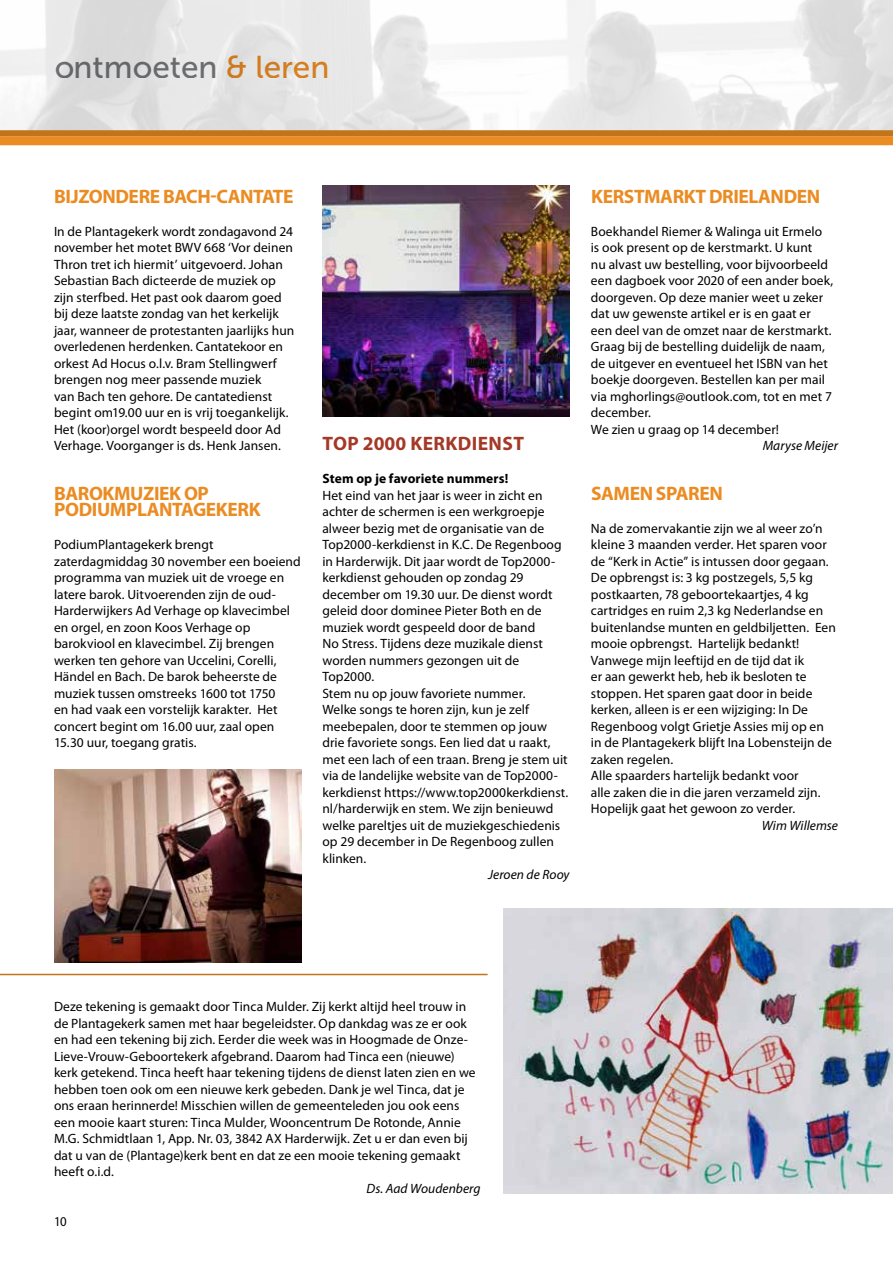
<style>
.page{position:relative;width:893px;height:1263px;background:#fff}
.page>*{position:absolute;margin:0;border:0;box-sizing:border-box;transform-origin:0 0}
.t1{font:31.5px "Museo Sans 500";color:#77787b}
.t2{font:700 19.5px/16.5px "Myriad Pro";letter-spacing:-.02em;color:#eb8c23}
.t3{font:700 19.5px "Myriad Pro";letter-spacing:.02em;color:#a43927}
.t4{font:13.5px/16.5px "Myriad Pro";letter-spacing:.005em;color:#000}
.t5{font:italic 13.5px "Myriad Pro";letter-spacing:.005em;color:#000}
.t6{font:700 13.5px "Myriad Pro";letter-spacing:.01em;color:#000}
.t7{font:13.5px "Myriad Pro";letter-spacing:.005em;color:#000;scale:.95 1}
.s1{color:#eb8c23}
</style>
<div class="page">
<hr style="left:892px;top:133px;width:1px;height:1130px;background:#ce2927">
<div style="left:0;top:136px;width:893px;height:9px;background:#eb8c23"></div>
<div style="left:0;top:130px;width:893px;height:6px;background:#c2741b"></div>
<hr style="left:892px;top:0;width:1px;height:132px;background:#fff">
<hr style="left:0;top:974px;width:488px;height:1px;background:#c2741b">
<img style="left:503px;top:908px;width:390px;height:285px">
<img style="left:54px;top:770px;width:247px;height:192px">
<img style="left:322px;top:186px;width:248px;height:231px">
<h1 class="t1" style="left:54px;top:50px;width:277px">ontmoeten <span class="s1">&amp; leren</span></h1>
<h2 class="t2" style="left:54px;top:187px;width:239px">BIJZONDERE BACH-CANTATE</h2>
<p class="t4" style="left:54px;top:223px;width:242px">In de Plantagekerk wordt zondagavond 24 november het motet BWV 668 ‘Vor deinen Thron tret ich hiermit’ uitgevoerd. Johan Sebastian Bach dicteerde de muziek op zijn sterfbed. Het past ook daarom goed bij deze laatste zondag van het kerkelijk jaar, wanneer de protestanten jaarlijks hun overledenen herdenken. Cantatekoor en orkest Ad Hocus o.l.v. Bram Stellingwerf brengen nog meer passende muziek<br>van Bach ten gehore. De cantatedienst begint om19.00 uur en is vrij toegankelijk.<br>Het (koor)orgel wordt bespeeld door Ad Verhage. Voorganger is ds. Henk Jansen.</p>
<h2 class="t2" style="left:54px;top:484px;width:207px">BAROKMUZIEK OP<br>PODIUMPLANTAGEKERK</h2>
<p class="t4" style="left:54px;top:536px;width:248px">PodiumPlantagekerk brengt zaterdagmiddag 30 november een boeiend programma van muziek uit de vroege en latere barok. Uitvoerenden zijn de oud-Harderwijkers Ad Verhage op klavecimbel en orgel, en zoon Koos Verhage op barokviool en klavecimbel. Zij brengen werken ten gehore van Uccelini, Corelli, Händel en Bach. De barok beheerste de muziek tussen omstreeks 1600 tot 1750<br>en had vaak een vorstelijk karakter. Het concert begint om 16.00 uur, zaal open 15.30 uur, toegang gratis.</p>
<h2 class="t3" style="left:323px;top:431px;width:203px">TOP 2000 KERKDIENST</h2>
<p class="t6" style="left:322px;top:470px;width:187px">STEM OP JE FAVORIETE NUMMERS!</p>
<p class="t4" style="left:322px;top:487px;width:247px">Het eind van het jaar is weer in zicht en achter de schermen is een werkgroepje alweer bezig met de organisatie van de Top2000-kerkdienst in K.C. De Regenboog in Harderwijk. Dit jaar wordt de Top2000- kerkdienst gehouden op zondag 29 december om 19.30 uur. De dienst wordt geleid door dominee Pieter Both en de muziek wordt gespeeld door de band<br>No Stress. Tijdens deze muzikale dienst worden nummers gezongen uit de Top2000.<br>Stem nu op jouw favoriete nummer.<br>Welke songs te horen zijn, kun je zelf meebepalen, door te stemmen op jouw drie favoriete songs. Een lied dat u raakt, met een lach of een traan. Breng je stem uit via de landelijke website van de Top2000- kerkdienst https://www.top2000kerkdienst. nl/harderwijk en stem. We zijn benieuwd welke pareltjes uit de muziekgeschiedenis op 29 december in De Regenboog zullen klinken.</p>
<p class="t5" style="left:488px;top:866px;width:83px">Jeroen de Rooy</p>
<h2 class="t2" style="left:591px;top:187px;width:231px">KERSTMARKT DRIELANDEN</h2>
<p class="t4" style="left:591px;top:223px;width:244px">Boekhandel Riemer &amp; Walinga uit Ermelo is ook present op de kerstmarkt. U kunt<br>nu alvast uw bestelling, voor bijvoorbeeld een dagboek voor 2020 of een ander boek, doorgeven. Op deze manier weet u zeker dat uw gewenste artikel er is en gaat er een deel van de omzet naar de kerstmarkt.<br>Graag bij de bestelling duidelijk de naam, de uitgever en eventueel het ISBN van het boekje doorgeven. Bestellen kan per mail via mghorlings@outlook.com, tot en met 7 december.<br>We zien u graag op 14 december!</p>
<p class="t5" style="left:763px;top:437px;width:77px">Maryse Meijer</p>
<h2 class="t2" style="left:591px;top:484px;width:131px">SAMEN SPAREN</h2>
<p class="t4" style="left:591px;top:520px;width:247px">Na de zomervakantie zijn we al weer zo’n kleine 3 maanden verder. Het sparen voor de “Kerk in Actie” is intussen door gegaan.<br>De opbrengst is: 3 kg postzegels, 5,5 kg postkaarten, 78 geboortekaartjes, 4 kg cartridges en ruim 2,3 kg Nederlandse en buitenlandse munten en geldbiljetten. Een mooie opbrengst. Hartelijk bedankt!<br>Vanwege mijn leeftijd en de tijd dat ik<br>er aan gewerkt heb, heb ik besloten te stoppen. Het sparen gaat door in beide kerken, alleen is er een wijziging: In De Regenboog volgt Grietje Assies mij op en in de Plantagekerk blijft Ina Lobensteijn de zaken regelen.<br>Alle spaarders hartelijk bedankt voor<br>alle zaken die in die jaren verzameld zijn.<br>Hopelijk gaat het gewoon zo verder.</p>
<p class="t5" style="left:762px;top:817px;width:78px">Wim Willemse</p>
<p class="t4" style="left:54px;top:998px;width:423px">Deze tekening is gemaakt door Tinca Mulder. Zij kerkt altijd heel trouw in de Plantagekerk samen met haar begeleidster. Op dankdag was ze er ook en had een tekening bij zich. Eerder die week was in Hoogmade de Onze-Lieve-Vrouw-Geboortekerk afgebrand. Daarom had Tinca een (nieuwe) kerk getekend. Tinca heeft haar tekening tijdens de dienst laten zien en we hebben toen ook om een nieuwe kerk gebeden. Dank je wel Tinca, dat je ons eraan herinnerde! Misschien willen de gemeenteleden jou ook eens een mooie kaart sturen: Tinca Mulder, Wooncentrum De Rotonde, Annie M.G. Schmidtlaan 1, App. Nr. 03, 3842 AX Harderwijk. Zet u er dan even bij dat u van de (Plantage)kerk bent en dat ze een mooie tekening gemaakt heeft o.i.d.</p>
<p class="t5" style="left:367px;top:1180px;width:115px">Ds. Aad Woudenberg</p>
<p class="t7" style="left:54px;top:1213px;width:15px">10</p>
</div>
